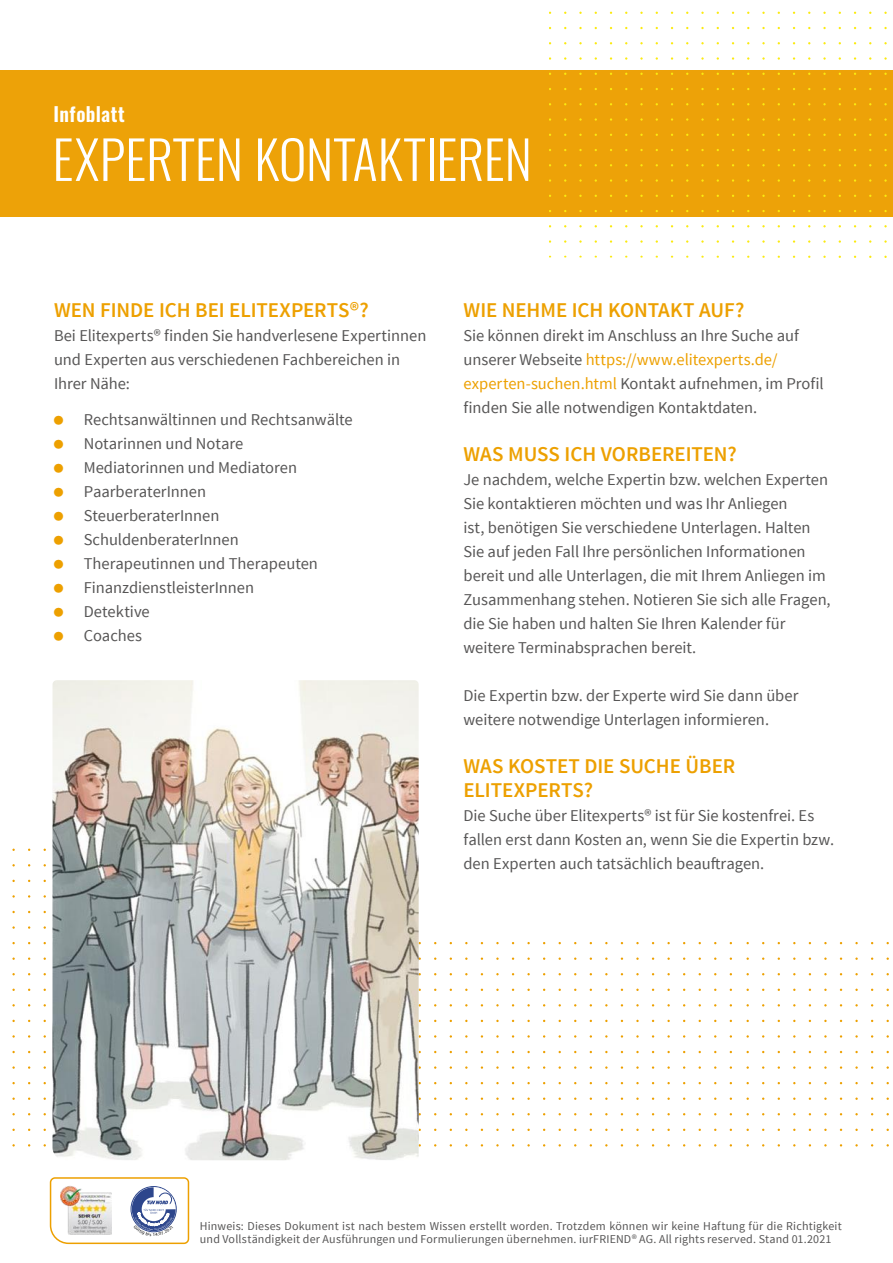
<style>
.page{position:relative;width:893px;height:1263px;background:#fff}
.page>*{position:absolute;margin:0;border:0;box-sizing:border-box;transform-origin:0 0}
.t1{font:300 52.5px "Oswald";color:#fff}
.t2{font:600 21px/24px "Source Sans Pro";color:#eda000}
.t3{font:600 19.5px "Oswald";letter-spacing:.02em;color:#fff}
.t4{font:16.5px/24px "Source Sans Pro";color:#575656}
.t5{font:12px/13.5px "Source Sans Pro";letter-spacing:.015em;color:#575656}
.s1{color:#eda000}
</style>
<div class="page">
<svg style="left:49px;top:1177px;width:141px;height:68px"></svg>
<img style="left:60px;top:1186px;width:52px;height:48px">
<div style="left:0;top:71px;width:893px;height:146px;background:#eda208"></div>
<img style="left:53px;top:680px;width:366px;height:480px">
<svg style="left:133px;top:1187px;width:43px;height:49px"></svg>
<svg style="left:168px;top:1218px;width:5px;height:12px"></svg>
<p class="t3" style="left:54px;top:101px;width:73px">Infoblatt</p>
<h1 class="t1" style="left:53px;top:125px;width:481px">EXPERTEN KONTAKTIEREN</h1>
<p class="t2" style="left:54px;top:299px;width:316px">WEN FINDE ICH BEI ELITEXPERTS®?</p>
<p class="t4" style="left:54px;top:324px;width:374px">Bei Elitexperts® finden Sie handverlesene Expertinnen und Experten aus verschiedenen Fachbereichen in<br>Ihrer Nähe:</p>
<p class="t4" style="left:84px;top:408px;width:270px">Rechtsanwältinnen und Rechtsanwälte<br>Notarinnen und Notare<br>Mediatorinnen und Mediatoren<br>PaarberaterInnen<br>SteuerberaterInnen<br>SchuldenberaterInnen<br>Therapeutinnen und Therapeuten<br>FinanzdienstleisterInnen<br>Detektive<br>Coaches</p>
<p class="t2" style="left:463px;top:299px;width:282px">WIE NEHME ICH KONTAKT AUF?</p>
<p class="t4" style="left:463px;top:324px;width:362px">Sie können direkt im Anschluss an Ihre Suche auf unserer Webseite <span class="s1">https://www.elitexperts.de/ experten-suchen.html</span> Kontakt aufnehmen, im Profil finden Sie alle notwendigen Kontaktdaten.</p>
<p class="t2" style="left:463px;top:443px;width:275px">WAS MUSS ICH VORBEREITEN?</p>
<p class="t4" style="left:463px;top:468px;width:369px">Je nachdem, welche Expertin bzw. welchen Experten Sie kontaktieren möchten und was Ihr Anliegen<br>ist, benötigen Sie verschiedene Unterlagen. Halten Sie auf jeden Fall Ihre persönlichen Informationen bereit und alle Unterlagen, die mit Ihrem Anliegen im Zusammenhang stehen. Notieren Sie sich alle Fragen, die Sie haben und halten Sie Ihren Kalender für weitere Terminabsprachen bereit.</p>
<p class="t4" style="left:463px;top:684px;width:336px">Die Expertin bzw. der Experte wird Sie dann über weitere notwendige Unterlagen informieren.</p>
<p class="t2" style="left:463px;top:755px;width:273px">WAS KOSTET DIE SUCHE ÜBER<br>ELITEXPERTS?</p>
<p class="t4" style="left:463px;top:804px;width:372px">Die Suche über Elitexperts® ist für Sie kostenfrei. Es fallen erst dann Kosten an, wenn Sie die Expertin bzw. den Experten auch tatsächlich beauftragen.</p>
<p class="t5" style="left:200px;top:1219px;width:643px">Hinweis: Dieses Dokument ist nach bestem Wissen erstellt worden. Trotzdem können wir keine Haftung für die Richtigkeit und Vollständigkeit der Ausführungen und Formulierungen übernehmen. iurFRIEND® AG. All rights reserved. Stand 01.2021</p>
</div>
